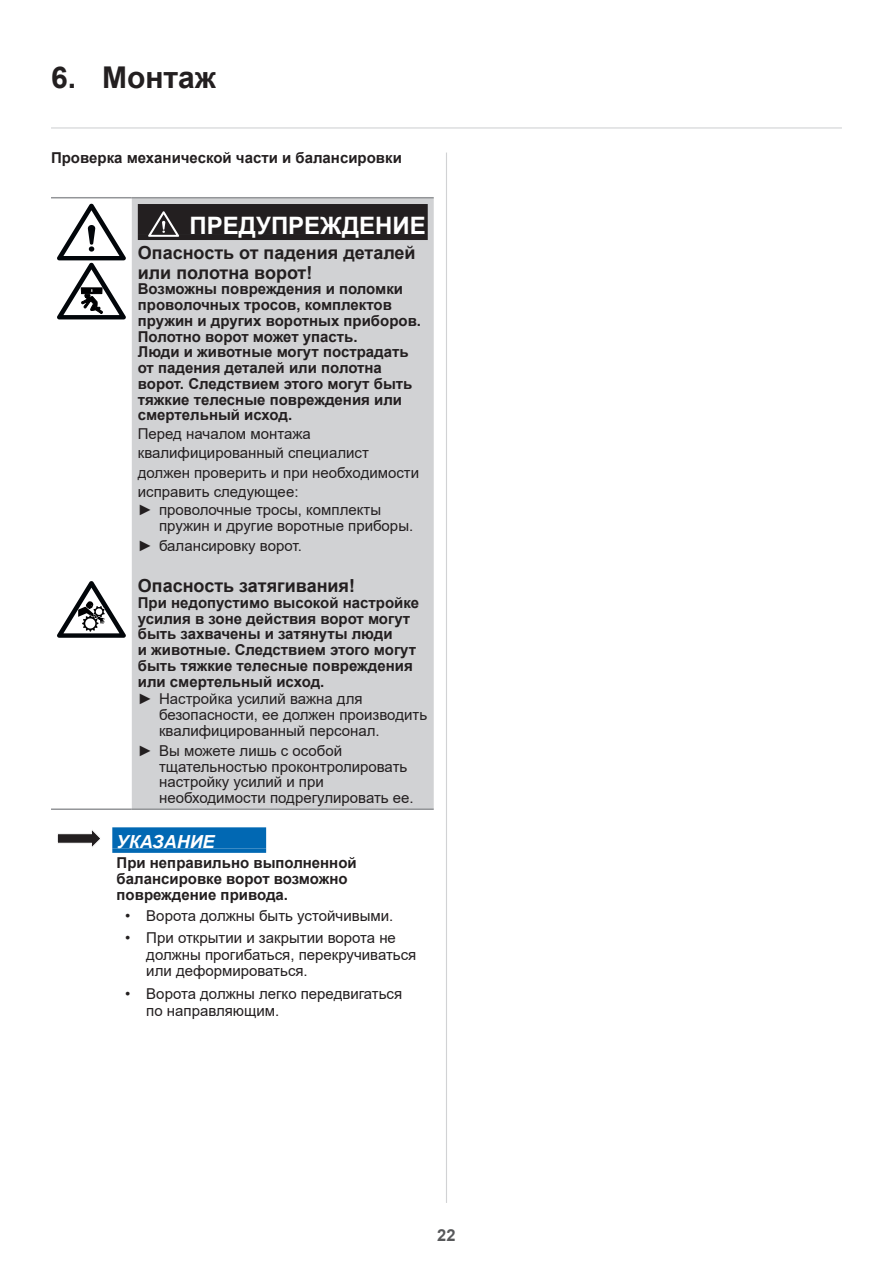
<style>
.page{position:relative;width:893px;height:1263px;background:#fff}
.page>*{position:absolute;margin:0;border:0;box-sizing:border-box;transform-origin:0 0}
.t1{font:700 30px "Arial";color:#231f20}
.t2{font:700 24px "Arial";color:#fff}
.t3{font:700 18px/19.5px "Arial";color:#231f20}
.t4{font:italic 700 18px "Arial";color:#fff}
.t5{font:700 16.5px "Arial";color:#57585a}
.t6{font:15px/15.8px "Arial";color:#231f20}
.t7{font:700 15px/15.8px "Arial";color:#231f20}
</style>
<div class="page">
<hr style="left:51px;top:127px;width:791px;height:2px;background:#d1d2d4">
<hr style="left:446px;top:153px;width:1px;height:1050px;background:#d1d2d4">
<div style="left:132px;top:198px;width:302px;height:610px;background:#d1d2d4"></div>
<hr style="left:132px;top:197px;width:302px;height:1px;background:#939598">
<hr style="left:51px;top:808px;width:81px;height:2px;background:#939598">
<hr style="left:51px;top:197px;width:81px;height:1px;background:#939598">
<hr style="left:132px;top:808px;width:302px;height:2px;background:#939598">
<svg style="left:57px;top:204px;width:69px;height:115px"></svg>
<svg style="left:57px;top:581px;width:69px;height:57px"></svg>
<div style="left:138px;top:204px;width:290px;height:30px;background:#231f20"></div>
<div style="left:138px;top:234px;width:290px;height:6px;background:#231f20"></div>
<svg style="left:148px;top:211px;width:31px;height:26px"></svg>
<svg style="left:57px;top:830px;width:43px;height:17px"></svg>
<div style="left:112px;top:827px;width:154px;height:21px;background:#0168b3"></div>
<div style="left:112px;top:848px;width:154px;height:5px;background:#0168b3"></div>
<h1 class="t1" style="left:51px;top:56px;width:167px">6. Монтаж</h1>
<p class="t7" style="left:51px;top:150px;width:352px">Проверка механической части и балансировки</p>
<h2 class="t2" style="left:189px;top:209px;width:238px">ПРЕДУПРЕЖДЕНИЕ</h2>
<p class="t3" style="left:138px;top:243px;width:279px">Опасность от падения деталей или полотна ворот!</p>
<p class="t7" style="left:138px;top:281px;width:285px">Возможны повреждения и поломки проволочных тросов, комплектов пружин и других воротных приборов.<br>Полотно ворот может упасть.<br>Люди и животные могут пострадать от падения деталей или полотна ворот. Следствием этого могут быть тяжкие телесные повреждения или смертельный исход.</p>
<p class="t6" style="left:138px;top:424px;width:283px;line-height:19.5px">Перед началом монтажа квалифицированный специалист должен проверить и при необходимости исправить следующее:</p>
<p class="t6" style="left:159px;top:502px;width:256px;text-indent:-21px">► проволочные тросы, комплекты пружин и другие воротные приборы.</p>
<p class="t6" style="left:138px;top:538px;width:166px">► балансировку ворот.</p>
<p class="t3" style="left:138px;top:576px;width:219px">Опасность затягивания!</p>
<p class="t7" style="left:138px;top:595px;width:283px">При недопустимо высокой настройке усилия в зоне действия ворот могут быть захвачены и затянуты люди<br>и животные. Следствием этого могут быть тяжкие телесные повреждения или смертельный исход.</p>
<p class="t6" style="left:159px;top:691px;width:270px;text-indent:-21px">► Настройка усилий важна для безопасности, ее должен производить квалифицированный персонал.</p>
<p class="t6" style="left:159px;top:743px;width:256px;text-indent:-21px">► Вы можете лишь с особой тщательностью проконтролировать настройку усилий и при необходимости подрегулировать ее.</p>
<p class="t4" style="left:117px;top:830px;width:100px">УКАЗАНИЕ</p>
<p class="t7" style="left:117px;top:855px;width:242px">При неправильно выполненной балансировке ворот возможно повреждение привода.</p>
<p class="t6" style="left:125px;top:907px;width:270px">• Ворота должны быть устойчивыми.</p>
<p class="t6" style="left:146px;top:930px;width:272px;line-height:16.5px;text-indent:-21px">• При открытии и закрытии ворота не должны прогибаться, перекручиваться или деформироваться.</p>
<p class="t6" style="left:146px;top:986px;width:257px;line-height:16.5px;text-indent:-21px">• Ворота должны легко передвигаться по направляющим.</p>
<p class="t5" style="left:437px;top:1224px;width:20px">22</p>
</div>
